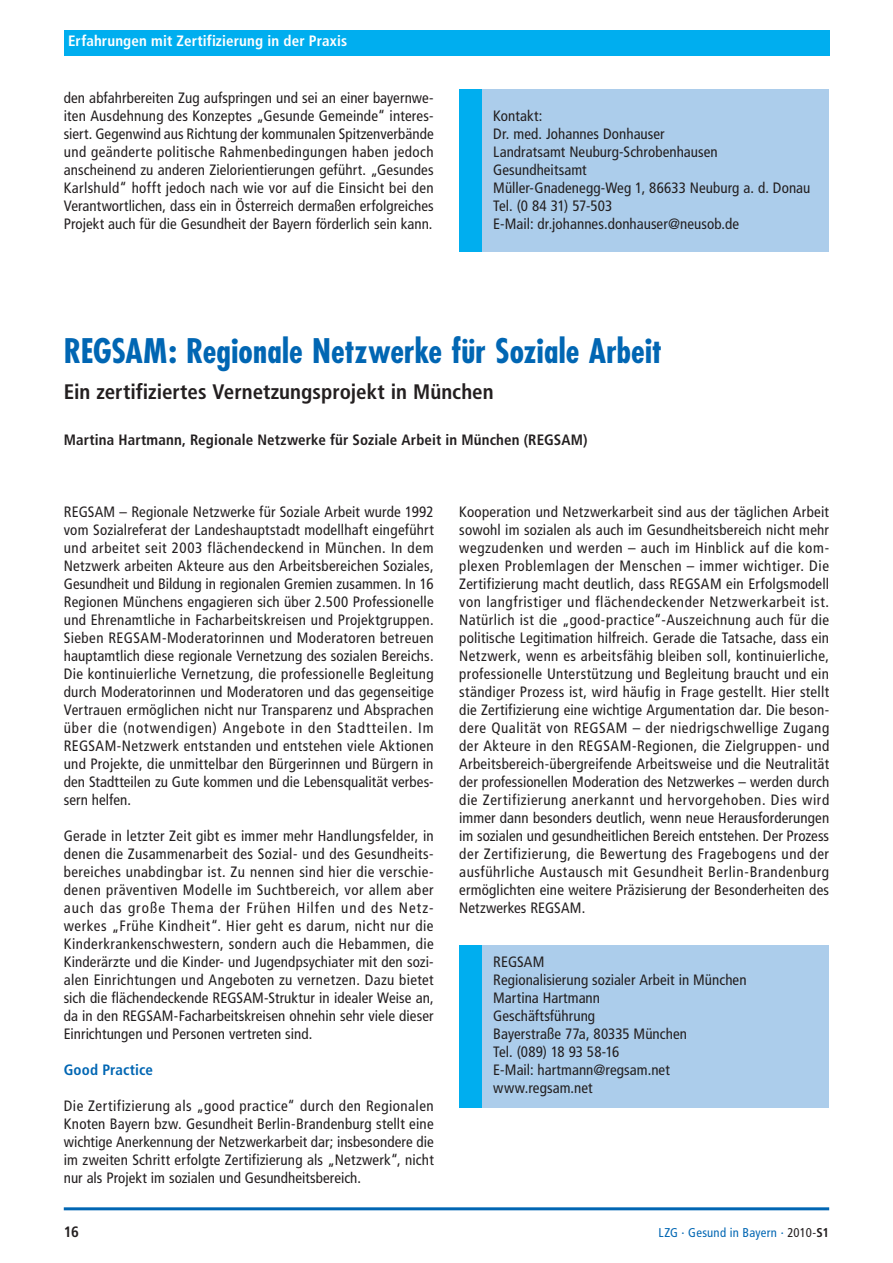
<style>
.page{position:relative;width:893px;height:1263px;background:#fff}
.page>*{position:absolute;margin:0;border:0;box-sizing:border-box;transform-origin:0 0}
.t1{font:700 condensed 33px "Futura";color:#0166b3}
.t2{font:700 condensed 21px "Frutiger LT";color:#231f20}
.t3{font:condensed 15px/18px "Frutiger LT";letter-spacing:.005em;color:#231f20;text-align:justify}
.t4{font:700 condensed 15px "Frutiger LT";letter-spacing:.01em;color:#231f20}
.t5{font:700 condensed 15px "Frutiger LT";letter-spacing:.01em;color:#fff}
.t6{font:700 condensed 15px "Frutiger LT";letter-spacing:.005em;color:#0166b3}
.t7{font:condensed 12.75px "Frutiger LT";letter-spacing:.02em;color:#0166b3}
.s1{color:#231f20}
.s2{font-weight:700;color:#231f20}
</style>
<div class="page">
<hr style="left:64px;top:1207px;width:765px;height:3px;background:#0166b3">
<div style="left:459px;top:89px;width:370px;height:163px;background:#accdeb"></div>
<div style="left:459px;top:89px;width:23px;height:163px;background:#00aeef"></div>
<div style="left:459px;top:945px;width:370px;height:163px;background:#accdeb"></div>
<div style="left:459px;top:945px;width:23px;height:163px;background:#00aeef"></div>
<div style="left:64px;top:30px;width:765px;height:25px;background:#00aeef"></div>
<p class="t5" style="left:68px;top:32px;width:281px">Erfahrungen mit Zertifizierung in der Praxis</p>
<p class="t3" style="left:64px;top:89px;width:371px">den abfahrbereiten Zug aufspringen und sei an einer bayernwe&shy;iten Ausdehnung des Konzeptes „Gesunde Gemeinde“ interes&shy;siert. Gegenwind aus Richtung der kommunalen Spitzenverbände und geänderte politische Rahmenbedingungen haben jedoch anscheinend zu anderen Zielorientierungen geführt. „Gesundes Karlshuld“ hofft jedoch nach wie vor auf die Einsicht bei den Verantwortlichen, dass ein in Österreich dermaßen erfolgreiches Projekt auch für die Gesundheit der Bayern förderlich sein kann.</p>
<p class="t3" style="left:493px;top:107px;width:319px;text-align:left">Kontakt:<br>Dr. med. Johannes Donhauser<br>Landratsamt Neuburg-Schrobenhausen<br>Gesundheitsamt<br>Müller-Gnadenegg-Weg 1, 86633 Neuburg a. d. Donau<br>Tel. (0 84 31) 57-503<br>E-Mail: dr.johannes.donhauser@neusob.de</p>
<h1 class="t1" style="left:64px;top:330px;width:600px">REGSAM: Regionale Netzwerke für Soziale Arbeit</h1>
<h2 class="t2" style="left:64px;top:379px;width:431px">Ein zertifiziertes Vernetzungsprojekt in München</h2>
<p class="t4" style="left:64px;top:431px;width:525px">Martina Hartmann, Regionale Netzwerke für Soziale Arbeit in München (REGSAM)</p>
<p class="t3" style="left:64px;top:503px;width:371px">REGSAM – Regionale Netzwerke für Soziale Arbeit wurde 1992 vom Sozialreferat der Landeshauptstadt modellhaft eingeführt und arbeitet seit 2003 flächendeckend in München. In dem Netzwerk arbeiten Akteure aus den Arbeitsbereichen Soziales, Gesundheit und Bildung in regionalen Gremien zusammen. In 16<br>Regionen Münchens engagieren sich über 2.500 Professionelle und Ehrenamtliche in Facharbeitskreisen und Projektgruppen.<br>Sieben REGSAM-Moderatorinnen und Moderatoren betreuen hauptamtlich diese regionale Vernetzung des sozialen Bereichs.<br>Die kontinuierliche Vernetzung, die professionelle Begleitung durch Moderatorinnen und Moderatoren und das gegenseitige Vertrauen ermöglichen nicht nur Transparenz und Absprachen über die (notwendigen) Angebote in den Stadtteilen. Im REGSAM-Netzwerk entstanden und entstehen viele Aktionen und Projekte, die unmittelbar den Bürgerinnen und Bürgern in den Stadtteilen zu Gute kommen und die Lebensqualität verbes&shy;sern helfen.</p>
<p class="t3" style="left:64px;top:827px;width:372px">Gerade in letzter Zeit gibt es immer mehr Handlungsfelder, in denen die Zusammenarbeit des Sozial- und des Gesundheits&shy;bereiches unabdingbar ist. Zu nennen sind hier die verschie&shy;denen präventiven Modelle im Suchtbereich, vor allem aber auch das große Thema der Frühen Hilfen und des Netz&shy;werkes „Frühe Kindheit“. Hier geht es darum, nicht nur die Kinderkrankenschwestern, sondern auch die Hebammen, die Kinderärzte und die Kinder- und Jugendpsychiater mit den sozi&shy;alen Einrichtungen und Angeboten zu vernetzen. Dazu bietet sich die flächendeckende REGSAM-Struktur in idealer Weise an, da in den REGSAM-Facharbeitskreisen ohnehin sehr viele dieser Einrichtungen und Personen vertreten sind.</p>
<p class="t6" style="left:64px;top:1061px;width:91px">Good Practice</p>
<p class="t3" style="left:64px;top:1097px;width:371px">Die Zertifizierung als „good practice“ durch den Regionalen Knoten Bayern bzw. Gesundheit Berlin-Brandenburg stellt eine wichtige Anerkennung der Netzwerkarbeit dar; insbesondere die im zweiten Schritt erfolgte Zertifizierung als „Netzwerk“, nicht nur als Projekt im sozialen und Gesundheitsbereich.</p>
<p class="t3" style="left:459px;top:503px;width:371px">Kooperation und Netzwerkarbeit sind aus der täglichen Arbeit sowohl im sozialen als auch im Gesundheitsbereich nicht mehr wegzudenken und werden – auch im Hinblick auf die kom&shy;plexen Problemlagen der Menschen – immer wichtiger. Die Zertifizierung macht deutlich, dass REGSAM ein Erfolgsmodell von langfristiger und flächendeckender Netzwerkarbeit ist.<br>Natürlich ist die „good-practice“-Auszeichnung auch für die politische Legitimation hilfreich. Gerade die Tatsache, dass ein Netzwerk, wenn es arbeitsfähig bleiben soll, kontinuierliche, professionelle Unterstützung und Begleitung braucht und ein ständiger Prozess ist, wird häufig in Frage gestellt. Hier stellt die Zertifizierung eine wichtige Argumentation dar. Die beson&shy;dere Qualität von REGSAM – der niedrigschwellige Zugang der Akteure in den REGSAM-Regionen, die Zielgruppen- und Arbeitsbereich-übergreifende Arbeitsweise und die Neutralität der professionellen Moderation des Netzwerkes – werden durch die Zertifizierung anerkannt und hervorgehoben. Dies wird immer dann besonders deutlich, wenn neue Herausforderungen im sozialen und gesundheitlichen Bereich entstehen. Der Prozess der Zertifizierung, die Bewertung des Fragebogens und der ausführliche Austausch mit Gesundheit Berlin-Brandenburg ermöglichten eine weitere Präzisierung der Besonderheiten des Netzwerkes REGSAM.</p>
<p class="t3" style="left:493px;top:953px;width:255px;text-align:left">REGSAM<br>Regionalisierung sozialer Arbeit in München<br>Martina Hartmann<br>Geschäftsführung<br>Bayerstraße 77a, 80335 München<br>Tel. (089) 18 93 58-16<br>E-Mail: hartmann@regsam.net www.regsam.net</p>
<p class="t4" style="left:64px;top:1223px;width:17px">16</p>
<p class="t7" style="left:659px;top:1225px;width:172px">LZG · Gesund in Bayern · <span class="s1">2010-</span><span class="s2">S1</span></p>
</div>
